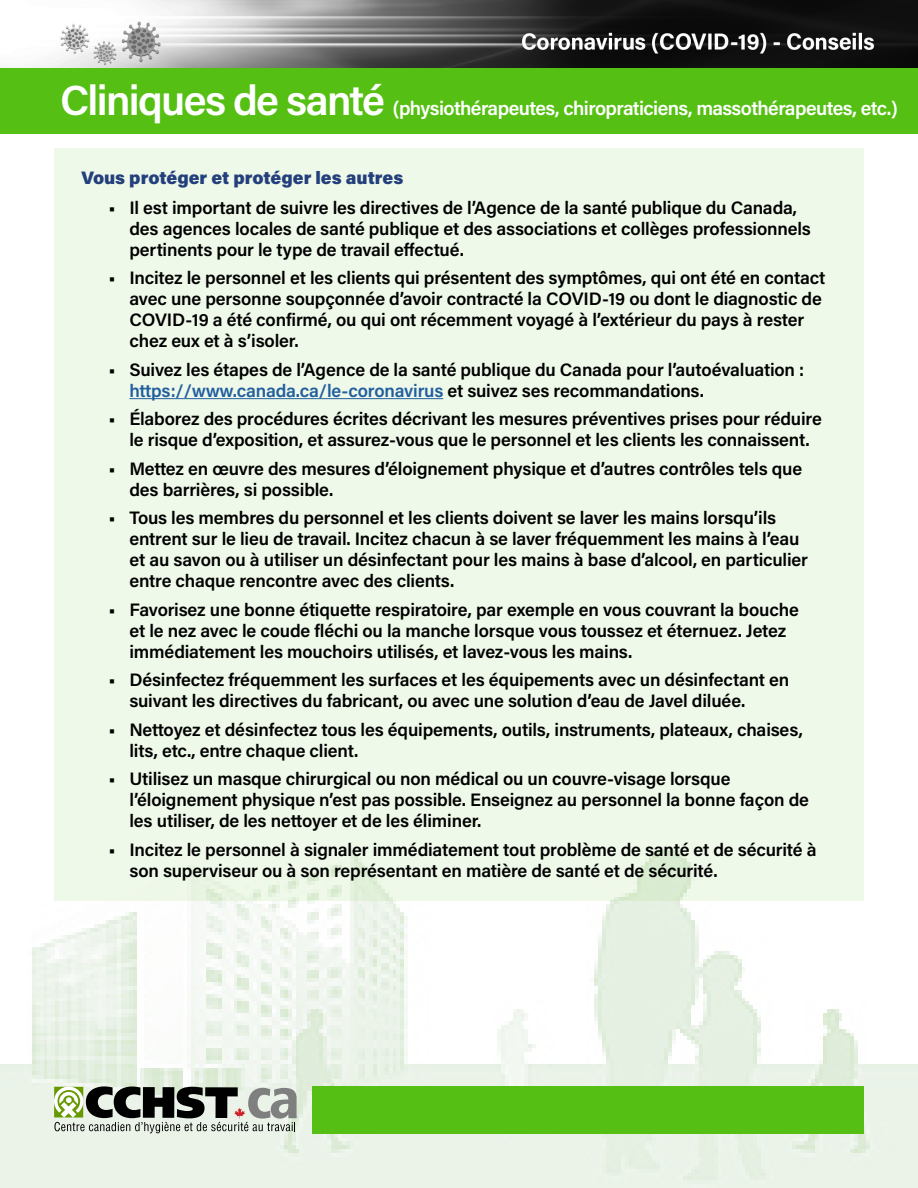
<style>
.page{position:relative;width:918px;height:1188px;background:#fff}
.page>*{position:absolute;margin:0;border:0;box-sizing:border-box;transform-origin:0 0}
.sector{font:600 19.5px "Acumin Pro";letter-spacing:-.03em;color:#fff}
.into_bullets{font:600 18px/21px "Acumin Pro";letter-spacing:-.01em;color:#000}
.intro_heading{font:900 18px "Acumin Pro";color:#233f7c}
.s1{font-size:42px}
.s2{color:#215e9e}
</style>
<div class="page">
<img style="left:0;top:902px;width:918px;height:286px">
<div style="left:313px;top:1086px;width:551px;height:48px;background:#55c013"></div>
<img style="left:0;top:0;width:918px;height:69px">
<div style="left:0;top:69px;width:918px;height:65px;background:#55c013"></div>
<div style="left:54px;top:148px;width:810px;height:754px;background:#eff9e9"></div>
<hr style="left:129px;top:398px;width:314px;height:1px;background:#215e9e">
<svg style="left:54px;top:1086px;width:243px;height:47px;background:#93988d"></svg>
<p class="sector" style="left:60px;top:95px;width:839px"><span class="s1">Cliniques de santé</span> (physiothérapeutes, chiropraticiens, massothérapeutes, etc.)</p>
<p class="intro_heading" style="left:81px;top:165px;width:323px">Vous protéger et protéger les autres</p>
<p class="into_bullets" style="left:129px;top:196px;width:683px;text-indent:-21px">• Il est important de suivre les directives de l’Agence de la santé publique du Canada, des agences locales de santé publique et des associations et collèges professionnels pertinents pour le type de travail effectué.</p>
<p class="into_bullets" style="left:129px;top:267px;width:698px;text-indent:-21px">• Incitez le personnel et les clients qui présentent des symptômes, qui ont été en contact avec une personne soupçonnée d’avoir contracté la COVID-19 ou dont le diagnostic de COVID-19 a été confirmé, ou qui ont récemment voyagé à l’extérieur du pays à rester chez eux et à s’isoler.</p>
<p class="into_bullets" style="left:129px;top:358px;width:676px;text-indent:-21px">• Suivez les étapes de l’Agence de la santé publique du Canada pour l’autoévaluation : <span class="s2">https://www.canada.ca/le-coronavirus</span> et suivez ses recommandations.</p>
<p class="into_bullets" style="left:108px;top:408px;width:715px;text-align:center">• Élaborez des procédures écrites décrivant les mesures préventives prises pour réduire le risque d’exposition, et assurez-vous que le personnel et les clients les connaissent.</p>
<p class="into_bullets" style="left:129px;top:457px;width:674px;text-indent:-21px">• Mettez en œuvre des mesures d’éloignement physique et d’autres contrôles tels que des barrières, si possible.</p>
<p class="into_bullets" style="left:129px;top:507px;width:680px;text-indent:-21px">• Tous les membres du personnel et les clients doivent se laver les mains lorsqu’ils entrent sur le lieu de travail. Incitez chacun à se laver fréquemment les mains à l’eau et au savon ou à utiliser un désinfectant pour les mains à base d’alcool, en particulier entre chaque rencontre avec des clients.</p>
<p class="into_bullets" style="left:129px;top:598px;width:671px;text-indent:-21px">• Favorisez une bonne étiquette respiratoire, par exemple en vous couvrant la bouche et le nez avec le coude fléchi ou la manche lorsque vous toussez et éternuez. Jetez immédiatement les mouchoirs utilisés, et lavez-vous les mains.</p>
<p class="into_bullets" style="left:129px;top:669px;width:661px;text-indent:-21px">• Désinfectez fréquemment les surfaces et les équipements avec un désinfectant en suivant les directives du fabricant, ou avec une solution d’eau de Javel diluée.</p>
<p class="into_bullets" style="left:129px;top:718px;width:675px;text-indent:-21px">• Nettoyez et désinfectez tous les équipements, outils, instruments, plateaux, chaises, lits, etc., entre chaque client.</p>
<p class="into_bullets" style="left:129px;top:768px;width:681px;text-indent:-21px">• Utilisez un masque chirurgical ou non médical ou un couvre-visage lorsque l’éloignement physique n’est pas possible. Enseignez au personnel la bonne façon de les utiliser, de les nettoyer et de les éliminer.</p>
<p class="into_bullets" style="left:129px;top:838px;width:689px;text-indent:-21px">• Incitez le personnel à signaler immédiatement tout problème de santé et de sécurité à son superviseur ou à son représentant en matière de santé et de sécurité.</p>
</div>
